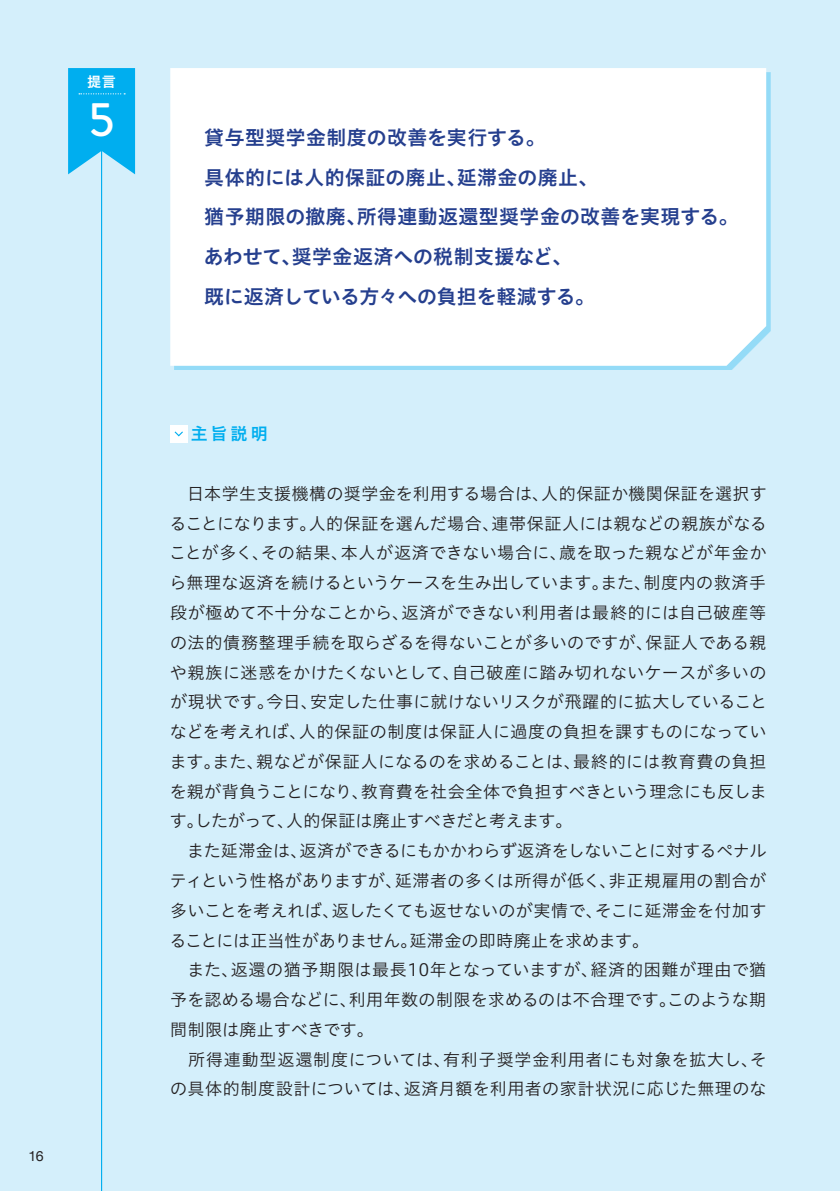
<style>
.page{position:relative;width:840px;height:1191px;background:#fff}
.page>*{position:absolute;margin:0;border:0;box-sizing:border-box;transform-origin:0 0}
.t1{font:500 48.2px "Brandon Grotesque";color:#fff}
.t2{font:19.8px/39.6px "Hiragino UD Sans Std N W6";letter-spacing:.01em;color:#253f8e}
.t3{font:17px/29.8px "Hiragino UD Sans Std N W3";letter-spacing:.015em;color:#231f20}
.t4{font:17px "Hiragino UD Sans Std N W6";color:#00aeef}
.t5{font:14.2px "Hiragino UD Sans Std N W6";color:#fff}
.t6{font:14.2px "Helvetica Neue";color:#231f20}
</style>
<div class="page">
<div style="left:0;top:0;width:839px;height:1191px;background:#d4effb"></div>
<svg style="left:68px;top:68px;width:67px;height:106px;background:#17b5f0"></svg>
<hr style="left:101px;top:146px;width:1px;height:1045px;background:#00aeef">
<div style="left:174px;top:72px;width:595px;height:298px;background:#00aeef;opacity:.3"></div>
<div style="left:170px;top:68px;width:595px;height:298px;background:#fff"></div>
<div style="left:170px;top:425px;width:17px;height:17px;background:#fff"></div>
<svg style="left:174px;top:431px;width:9px;height:6px"></svg>
<p class="t5" style="left:87px;top:71px;width:30px">提言</p>
<h1 class="t1" style="left:89px;top:86px;width:27px">5</h1>
<p class="t6" style="left:28px;top:1145px;width:17px">16</p>
<p class="t2" style="left:204px;top:117px;width:536px">貸与型奨学金制度の改善を実行する。<br>具体的には人的保証の廃止、延滞金の廃止、<br>猶予期限の撤廃、所得連動返還型奨学金の改善を実現する。あわせて、奨学金返済への税制支援など、<br>既に返済している方々への負担を軽減する。</p>
<p class="t4" style="left:190px;top:421px;width:79px">主旨説明</p>
<p class="t3" style="left:169px;top:477px;width:599px">　日本学生支援機構の奨学金を利用する場合は、人的保証か機関保証を選択することになります。人的保証を選んだ場合、連帯保証人には親などの親族がなることが多く、その結果、本人が返済できない場合に、歳を取った親などが年金から無理な返済を続けるというケースを生み出しています。また、制度内の救済手段が極めて不十分なことから、返済ができない利用者は最終的には自己破産等の法的債務整理手続を取らざるを得ないことが多いのですが、保証人である親や親族に迷惑をかけたくないとして、自己破産に踏み切れないケースが多いのが現状です。今日、安定した仕事に就けないリスクが飛躍的に拡大していることなどを考えれば、人的保証の制度は保証人に過度の負担を課すものになっています。また、親などが保証人になるのを求めることは、最終的には教育費の負担を親が背負うことになり、教育費を社会全体で負担すべきという理念にも反します。したがって、人的保証は廃止すべきだと考えます。<br>　また延滞金は、返済ができるにもかかわらず返済をしないことに対するペナルティという性格がありますが、延滞者の多くは所得が低く、非正規雇用の割合が多いことを考えれば、返したくても返せないのが実情で、そこに延滞金を付加することには正当性がありません。延滞金の即時廃止を求めます。<br>　また、返還の猶予期限は最長10年となっていますが、経済的困難が理由で猶予を認める場合などに、利用年数の制限を求めるのは不合理です。このような期間制限は廃止すべきです。<br>　所得連動型返還制度については、有利子奨学金利用者にも対象を拡大し、その具体的制度設計については、返済月額を利用者の家計状況に応じた無理のな</p>
</div>
